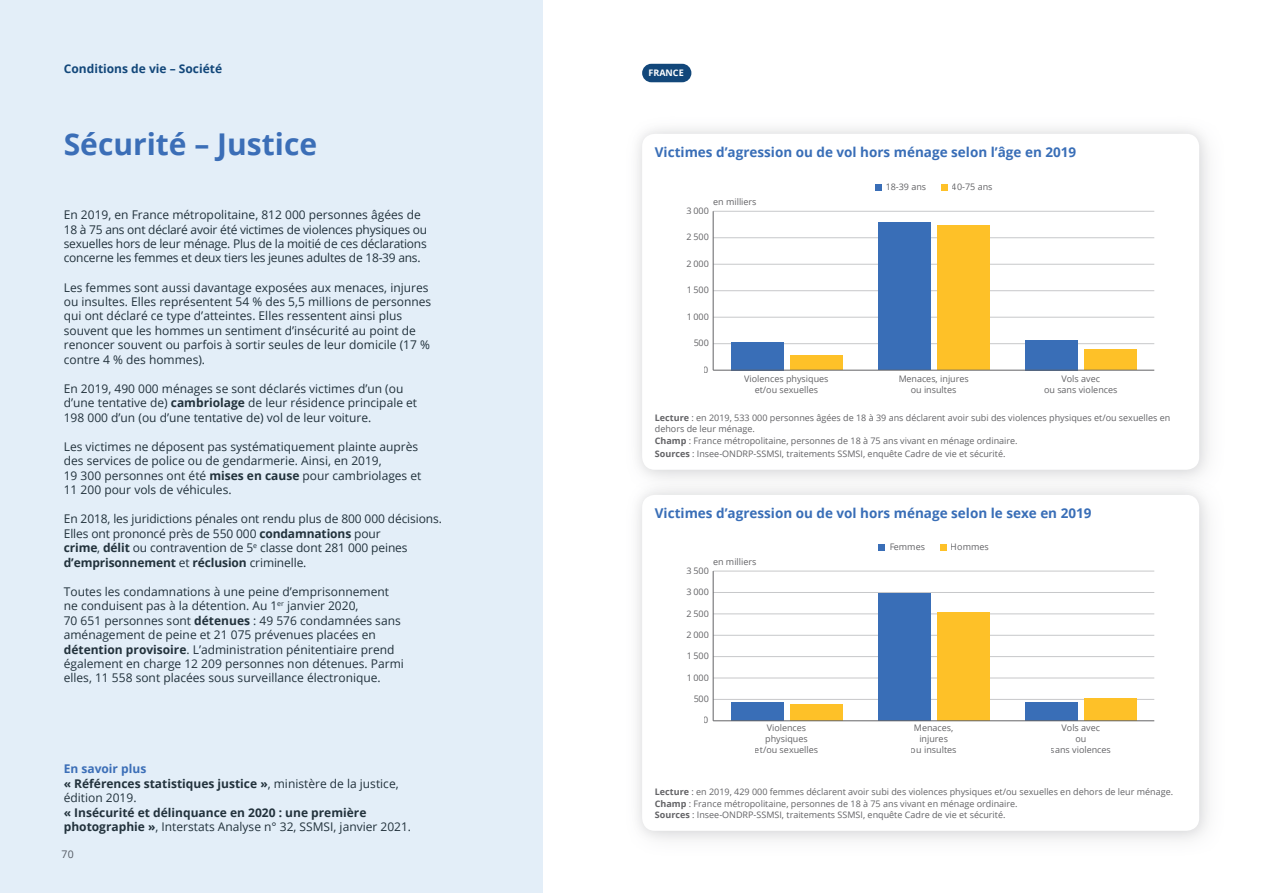
<style>
.page{position:relative;width:1263px;height:893px;background:#fff}
.page>*{position:absolute;margin:0;border:0;box-sizing:border-box;transform-origin:0 0}
.Titre_ss-thème{font:700 30px "Open Sans";color:#3b6eb7}
.titre_figure_encadré{font:700 13.5px "Open Sans";color:#396eb7}
.Texte_courant{font:12px/14.4px "Open Sans";color:#22323c}
.Texte_courant-2{font:12px/14.4px "Open Sans";letter-spacing:-.02em;color:#22323c}
.EnSavoirPlusTxt{font:700 12px/14.4px "Open Sans";color:#22323c}
.EnSavoirPlusTxt-2{font:12px/14.4px "Open Sans";color:#22323c}
.Surtitre_Thème{font:700 12px "Open Sans";color:#12477a}
.EnSavoirPlusTitre{font:700 12px "Open Sans";color:#3b6eb7}
.t1{font:10.5px "Open Sans";color:#545a63}
.définitions_sources{font:9px/10.8px "Open Sans";color:#636366;text-align:center}
.TitreFrance_Europe{font:700 9px "Open Sans";color:#fff}
.s1{font-weight:700}
.s2{font-weight:400}
</style>
<div class="page">
<div style="left:0;top:0;width:542px;height:893px;background:#e3eef8"></div>
<div style="left:630px;top:122px;width:581px;height:359px;background:#a8a9ad;opacity:.3"></div>
<div style="left:642px;top:134px;width:557px;height:336px;background:#fff;border-radius:13px"></div>
<hr style="left:713px;top:343px;width:441px;height:1px;background:#c7c8ca">
<hr style="left:713px;top:317px;width:441px;height:1px;background:#c7c8ca">
<hr style="left:713px;top:290px;width:441px;height:1px;background:#c7c8ca">
<hr style="left:713px;top:264px;width:441px;height:1px;background:#c7c8ca">
<hr style="left:713px;top:237px;width:441px;height:1px;background:#c7c8ca">
<hr style="left:713px;top:211px;width:441px;height:1px;background:#c7c8ca">
<hr style="left:713px;top:211px;width:1px;height:159px;background:#636366">
<div style="left:789px;top:355px;width:53px;height:15px;background:#fec128"></div>
<div style="left:937px;top:226px;width:52px;height:144px;background:#fec128"></div>
<div style="left:1084px;top:349px;width:53px;height:21px;background:#fec128"></div>
<div style="left:731px;top:342px;width:53px;height:28px;background:#396eb7"></div>
<div style="left:878px;top:222px;width:53px;height:148px;background:#396eb7"></div>
<div style="left:1025px;top:340px;width:53px;height:30px;background:#396eb7"></div>
<svg style="left:875px;top:185px;width:6px;height:6px"></svg>
<svg style="left:941px;top:185px;width:6px;height:6px"></svg>
<hr style="left:713px;top:370px;width:441px;height:1px;background:#636366">
<div style="left:622px;top:475px;width:605px;height:384px;background:#fcfcfd"></div>
<div style="left:630px;top:483px;width:581px;height:359px;background:#f2f2f2"></div>
<div style="left:642px;top:495px;width:557px;height:336px;background:#fff;border-radius:13px"></div>
<hr style="left:713px;top:699px;width:441px;height:1px;background:#c7c8ca">
<hr style="left:713px;top:678px;width:441px;height:1px;background:#c7c8ca">
<hr style="left:713px;top:656px;width:441px;height:1px;background:#c7c8ca">
<hr style="left:713px;top:635px;width:441px;height:1px;background:#c7c8ca">
<hr style="left:713px;top:614px;width:441px;height:1px;background:#c7c8ca">
<hr style="left:713px;top:592px;width:441px;height:1px;background:#c7c8ca">
<hr style="left:713px;top:571px;width:441px;height:1px;background:#c7c8ca">
<hr style="left:713px;top:571px;width:1px;height:150px;background:#636366">
<div style="left:789px;top:704px;width:53px;height:17px;background:#fec128"></div>
<div style="left:937px;top:612px;width:52px;height:109px;background:#fec128"></div>
<div style="left:1084px;top:698px;width:53px;height:23px;background:#fec128"></div>
<div style="left:731px;top:702px;width:53px;height:19px;background:#396eb7"></div>
<div style="left:878px;top:593px;width:53px;height:128px;background:#396eb7"></div>
<div style="left:1025px;top:703px;width:53px;height:18px;background:#396eb7"></div>
<div style="left:879px;top:544px;width:6px;height:7px;background:#396eb7"></div>
<div style="left:940px;top:544px;width:6px;height:7px;background:#fec128"></div>
<hr style="left:713px;top:720px;width:441px;height:1px;background:#636366">
<div style="left:642px;top:64px;width:49px;height:18px;background:#12477a;border-radius:9px"></div>
<p class="Surtitre_Thème" style="left:64px;top:60px;width:160px">Conditions de vie – Société</p>
<p class="Titre_ss-thème" style="left:64px;top:123px;width:255px">Sécurité – Justice</p>
<p class="Texte_courant-2" style="left:64px;top:207px;width:365px">En 2019, en France métropolitaine, 812 000 personnes âgées de 18 à 75 ans ont déclaré avoir été victimes de violences physiques ou sexuelles hors de leur ménage. Plus de la moitié de ces déclarations concerne les femmes et deux tiers les jeunes adultes de 18‑39 ans.</p>
<p class="Texte_courant" style="left:64px;top:280px;width:369px">Les femmes sont aussi davantage exposées aux menaces, injures ou insultes. Elles représentent 54 % des 5,5 millions de personnes qui ont déclaré ce type d’atteintes. Elles ressentent ainsi plus souvent que les hommes un sentiment d’insécurité au point de renoncer souvent ou parfois à sortir seules de leur domicile (17 % contre 4 % des hommes).</p>
<p class="Texte_courant" style="left:64px;top:381px;width:355px">En 2019, 490 000 ménages se sont déclarés victimes d’un (ou d’une tentative de) <span class="s1">cambriolage</span> de leur résidence principale et<br>198 000 d’un (ou d’une tentative de) vol de leur voiture.</p>
<p class="Texte_courant" style="left:64px;top:439px;width:359px">Les victimes ne déposent pas systématiquement plainte auprès des services de police ou de gendarmerie. Ainsi, en 2019,<br>19 300 personnes ont été <span class="s1">mises en cause</span> pour cambriolages et 11 200 pour vols de véhicules.</p>
<p class="Texte_courant" style="left:64px;top:512px;width:380px">En 2018, les juridictions pénales ont rendu plus de 800 000 décisions.<br>Elles ont prononcé près de 550 000 <span class="s1">condamnations</span> pour<br><span class="s1">crime</span>, <span class="s1">délit</span> ou contravention de 5<sup>e</sup> classe dont 281 000 peines <span class="s1">d’emprisonnement</span> et <span class="s1">réclusion</span> criminelle.</p>
<p class="Texte_courant" style="left:64px;top:584px;width:342px">Toutes les condamnations à une peine d’emprisonnement ne conduisent pas à la détention. Au 1<sup>er</sup> janvier 2020,<br>70 651 personnes sont <span class="s1">détenues</span> : 49 576 condamnées sans aménagement de peine et 21 075 prévenues placées en <span class="s1">détention provisoire</span>. L’administration pénitentiaire prend également en charge 12 209 personnes non détenues. Parmi elles, 11 558 sont placées sous surveillance électronique.</p>
<p class="EnSavoirPlusTitre" style="left:64px;top:760px;width:84px">En savoir plus</p>
<p class="EnSavoirPlusTxt-2" style="left:64px;top:776px;width:336px"><span class="s1">« Références statistiques justice »</span>, ministère de la justice, édition 2019.</p>
<p class="EnSavoirPlusTxt" style="left:64px;top:805px;width:349px">« Insécurité et délinquance en 2020 : une première photographie »<span class="s2">, Interstats Analyse n° 32, SSMSI, janvier 2021.</span></p>
<p class="t1" style="left:62px;top:847px;width:14px">70</p>
<p class="TitreFrance_Europe" style="left:648px;top:67px;width:37px">FRANCE</p>
<p class="titre_figure_encadré" style="left:655px;top:142px;width:423px">Victimes d’agression ou de vol hors ménage selon l’âge en 2019</p>
<p class="définitions_sources" style="left:885px;top:182px;width:42px">18‑39 ans</p>
<p class="définitions_sources" style="left:952px;top:182px;width:42px">40‑75 ans</p>
<p class="définitions_sources" style="left:713px;top:197px;width:45px">en milliers</p>
<p class="définitions_sources" style="left:686px;top:205px;width:24px">3 000</p>
<p class="définitions_sources" style="left:686px;top:231px;width:24px">2 500</p>
<p class="définitions_sources" style="left:686px;top:258px;width:24px">2 000</p>
<p class="définitions_sources" style="left:686px;top:284px;width:24px">1 500</p>
<p class="définitions_sources" style="left:686px;top:311px;width:24px">1 000</p>
<p class="définitions_sources" style="left:693px;top:337px;width:17px">500</p>
<p class="définitions_sources" style="left:704px;top:364px;width:7px">0</p>
<p class="définitions_sources" style="left:744px;top:373px;width:86px">Violences physiques et/ou sexuelles</p>
<p class="définitions_sources" style="left:898px;top:373px;width:72px">Menaces, injures ou insultes</p>
<p class="définitions_sources" style="left:1044px;top:373px;width:75px">Vols avec<br>ou sans violences</p>
<p class="définitions_sources" style="left:655px;top:412px;width:517px;text-align:left"><span class="s1">Lecture</span> : en 2019, 533 000 personnes âgées de 18 à 39 ans déclarent avoir subi des violences physiques et/ou sexuelles en dehors de leur ménage.</p>
<p class="définitions_sources" style="left:655px;top:435px;width:364px"><span class="s1">Champ</span> : France métropolitaine, personnes de 18 à 75 ans vivant en ménage ordinaire.</p>
<p class="définitions_sources" style="left:655px;top:448px;width:352px"><span class="s1">Sources</span> : Insee‑ONDRP‑SSMSI, traitements SSMSI, enquête Cadre de vie et sécurité.</p>
<p class="titre_figure_encadré" style="left:655px;top:503px;width:438px">Victimes d’agression ou de vol hors ménage selon le sexe en 2019</p>
<p class="définitions_sources" style="left:889px;top:541px;width:37px">Femmes</p>
<p class="définitions_sources" style="left:951px;top:541px;width:40px">Hommes</p>
<p class="définitions_sources" style="left:713px;top:556px;width:45px">en milliers</p>
<p class="définitions_sources" style="left:686px;top:565px;width:24px">3 500</p>
<p class="définitions_sources" style="left:686px;top:586px;width:24px">3 000</p>
<p class="définitions_sources" style="left:686px;top:608px;width:24px">2 500</p>
<p class="définitions_sources" style="left:686px;top:629px;width:24px">2 000</p>
<p class="définitions_sources" style="left:686px;top:650px;width:24px">1 500</p>
<p class="définitions_sources" style="left:686px;top:672px;width:24px">1 000</p>
<p class="définitions_sources" style="left:693px;top:693px;width:17px">500</p>
<p class="définitions_sources" style="left:704px;top:714px;width:7px">0</p>
<p class="définitions_sources" style="left:755px;top:722px;width:65px">Violences physiques et/ou sexuelles</p>
<p class="définitions_sources" style="left:911px;top:722px;width:47px">Menaces, injures<br>ou insultes</p>
<p class="définitions_sources" style="left:1051px;top:722px;width:62px">Vols avec<br>ou<br>sans violences</p>
<p class="définitions_sources" style="left:655px;top:786px;width:520px"><span class="s1">Lecture</span> : en 2019, 429 000 femmes déclarent avoir subi des violences physiques et/ou sexuelles en dehors de leur ménage.</p>
<p class="définitions_sources" style="left:655px;top:798px;width:364px"><span class="s1">Champ</span> : France métropolitaine, personnes de 18 à 75 ans vivant en ménage ordinaire.</p>
<p class="définitions_sources" style="left:655px;top:809px;width:352px"><span class="s1">Sources</span> : Insee‑ONDRP‑SSMSI, traitements SSMSI, enquête Cadre de vie et sécurité.</p>
</div>
